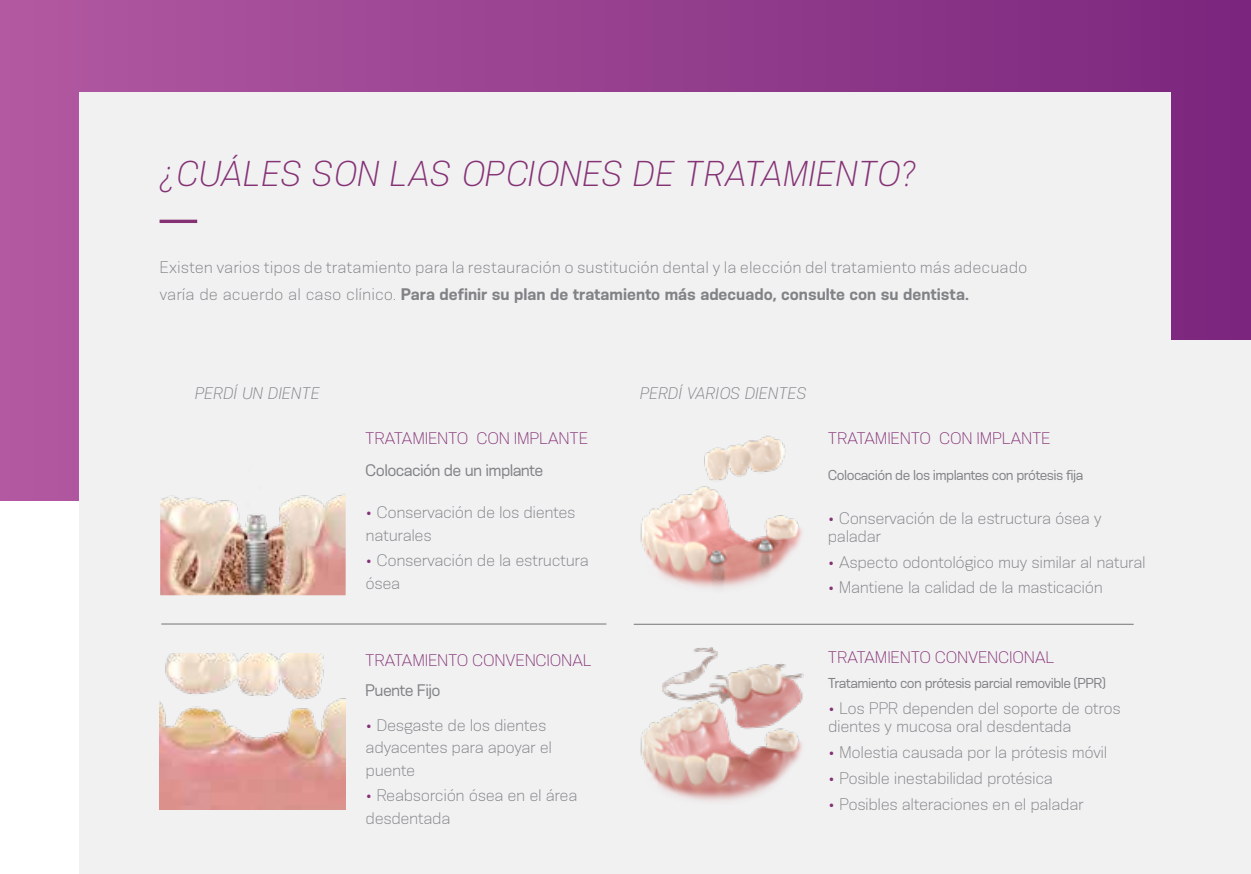
<style>
.page{position:relative;width:1251px;height:874px;background:#fff}
.page>*{position:absolute;margin:0;border:0;box-sizing:border-box;transform-origin:0 0}
.t1{font:italic 300 33.75px "Konsens";letter-spacing:-.005em;color:#853275}
.t2{font:300 15.75px/22.5px "Konsens";letter-spacing:-.025em;color:#808285}
.t3{font:300 15.75px/27px "Konsens";color:#808285}
.t4{font:300 15.75px "Konsens";color:#853275}
.t5{font:15.75px "Konsens";color:#808285}
.t6{font:italic 300 15.75px "Konsens";letter-spacing:-.005em;color:#808285}
.t7{font:13.5px "Konsens";color:#808285}
.s1{font-weight:700}
.s2{color:#853275}
</style>
<div class="page">
<div style="left:0;top:0;width:1250px;height:500px;background:linear-gradient(to right,#b158a0,#7c277e)"></div>
<div style="left:80px;top:92px;width:1090px;height:782px;background:#f1f1f2"></div>
<hr style="left:159px;top:220px;width:38px;height:3px;background:#853275">
<hr style="left:161px;top:623px;width:445px;height:1px;background:#808285">
<img style="left:640px;top:435px;width:162px;height:154px">
<img style="left:640px;top:647px;width:164px;height:154px">
<hr style="left:633px;top:624px;width:500px;height:1px;background:#808285">
<img style="left:159px;top:653px;width:186px;height:156px">
<img style="left:160px;top:494px;width:185px;height:101px">
<div style="left:1168px;top:340px;width:82px;height:534px;background:#f1f1f2"></div>
<h1 class="t1" style="left:159px;top:154px;width:757px">¿CUÁLES SON LAS OPCIONES DE TRATAMIENTO?</h1>
<p class="t3" style="left:159px;top:253px;width:869px">Existen varios tipos de tratamiento para la restauración o sustitución dental y la elección del tratamiento más adecuado varía de acuerdo al caso clínico. <span class="s1">Para definir su plan de tratamiento más adecuado, consulte con su dentista.</span></p>
<p class="t6" style="left:195px;top:384px;width:126px">PERDÍ UN DIENTE</p>
<p class="t4" style="left:365px;top:429px;width:225px">TRATAMIENTO CON IMPLANTE</p>
<p class="t5" style="left:365px;top:461px;width:180px">Colocación de un implante</p>
<p class="t2" style="left:365px;top:501px;width:211px"><span class="s2">•</span> Conservación de los dientes naturales</p>
<p class="t2" style="left:365px;top:549px;width:225px"><span class="s2">•</span> Conservación de la estructura ósea</p>
<p class="t4" style="left:365px;top:650px;width:228px">TRATAMIENTO CONVENCIONAL</p>
<p class="t5" style="left:365px;top:680px;width:77px">Puente Fijo</p>
<p class="t2" style="left:365px;top:713px;width:188px"><span class="s2">•</span> Desgaste de los dientes adyacentes para apoyar el puente</p>
<p class="t2" style="left:365px;top:784px;width:213px"><span class="s2">•</span> Reabsorción ósea en el área desdentada</p>
<p class="t6" style="left:639px;top:384px;width:168px">PERDÍ VARIOS DIENTES</p>
<p class="t4" style="left:827px;top:428px;width:225px">TRATAMIENTO CON IMPLANTE</p>
<p class="t7" style="left:827px;top:467px;width:257px">Colocación de los implantes con prótesis fija</p>
<p class="t2" style="left:827px;top:509px;width:275px;line-height:18px"><span class="s2">•</span> Conservación de la estructura ósea y paladar</p>
<p class="t2" style="left:827px;top:550px;width:319px"><span class="s2">•</span> Aspecto odontológico muy similar al natural</p>
<p class="t2" style="left:827px;top:576px;width:276px"><span class="s2">•</span> Mantiene la calidad de la masticación</p>
<p class="t4" style="left:827px;top:648px;width:228px">TRATAMIENTO CONVENCIONAL</p>
<p class="t7" style="left:827px;top:675px;width:280px">Tratamiento con prótesis parcial removible (PPR)</p>
<p class="t2" style="left:828px;top:699px;width:294px;line-height:18px"><span class="s2">•</span> Los PPR dependen del soporte de otros dientes y mucosa oral desdentada</p>
<p class="t2" style="left:828px;top:741px;width:281px"><span class="s2">•</span> Molestia causada por la prótesis móvil</p>
<p class="t2" style="left:828px;top:766px;width:226px"><span class="s2">•</span> Posible inestabilidad protésica</p>
<p class="t2" style="left:828px;top:792px;width:257px"><span class="s2">•</span> Posibles alteraciones en el paladar</p>
</div>
